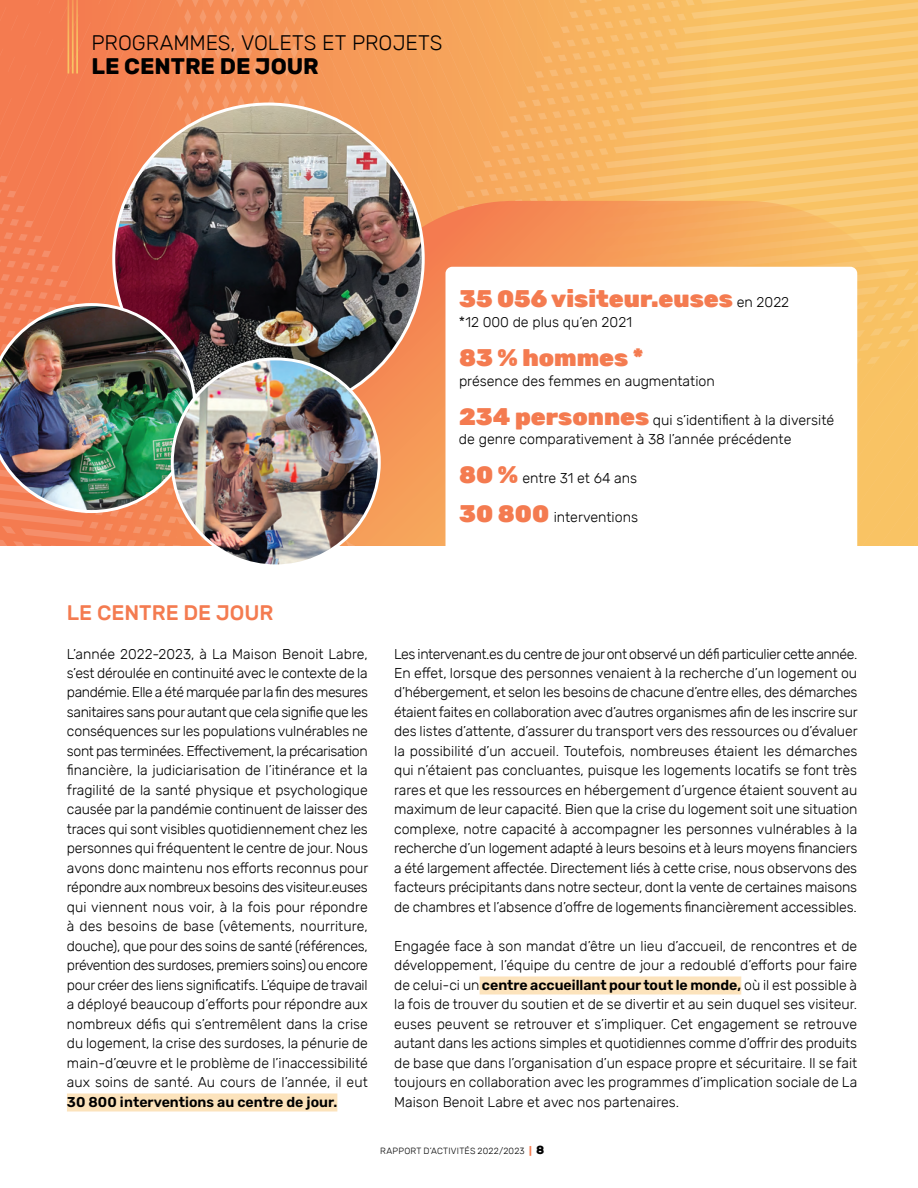
<style>
.page{position:relative;width:918px;height:1188px;background:#fff}
.page>*{position:absolute;margin:0;border:0;box-sizing:border-box;transform-origin:0 0}
.t1{font:900 24px "Rubik";color:#f47b50}
.t2{font:700 22.5px "Rubik";color:#000}
.t3{font:300 21px "Rubik";color:#000}
.t4{font:500 21px "Rubik";color:#f47b50}
.t5{font:300 14.25px/19.5px "Rubik";color:#000;text-align:justify}
.t6{font:600 14.25px "Rubik";color:#000}
.t7{font:300 9px "Rubik";letter-spacing:.02em;color:#000}
.s1{font-weight:300;font-size:14.25px;color:#000}
.s2{font-weight:900;font-size:24px;color:#f47b50}
.s3{font-weight:600}
.s4{font-weight:700;color:#f47b50}
.s5{font-weight:700;font-size:12px}
</style>
<div class="page">
<img style="left:0;top:0;width:918px;height:546px">
<img style="left:172px;top:359px;width:207px;height:207px;border-radius:103px">
<div style="left:67px;top:1094px;width:270px;height:18px;background:#fce3bc"></div>
<div style="left:480px;top:976px;width:261px;height:18px;background:#fce3bc"></div>
<h3 class="t3" style="left:92px;top:30px;width:353px">PROGRAMMES, VOLETS ET PROJETS</h3>
<h2 class="t2" style="left:91px;top:52px;width:229px">LE CENTRE DE JOUR</h2>
<h1 class="t1" style="left:459px;top:285px;width:332px">35 056 visiteur.euses <span class="s1">en 2022</span></h1>
<p class="t5" style="left:459px;top:312px;width:175px">*12 000 de plus qu’en 2021</p>
<h1 class="t1" style="left:459px;top:344px;width:186px">83 % hommes *</h1>
<p class="t5" style="left:459px;top:371px;width:257px">présence des femmes en augmentation</p>
<p class="t5" style="left:459px;top:410px;width:377px"><span class="s2">234 personnes</span> qui s’identifient à la diversité de genre comparativement à 38 l’année précédente</p>
<p class="t5" style="left:459px;top:468px;width:180px"><span class="s2">80 %</span> entre 31 et 64 ans</p>
<p class="t5" style="left:459px;top:507px;width:181px"><span class="s2">30 800</span> interventions</p>
<h3 class="t4" style="left:67px;top:600px;width:208px">LE CENTRE DE JOUR</h3>
<p class="t5" style="left:67px;top:644px;width:303px">L’année 2022-2023, à La Maison Benoit Labre, s’est déroulée en continuité avec le contexte de la pandémie. Elle a été marquée par la fin des mesures sanitaires sans pour autant que cela signifie que les conséquences sur les populations vulnérables ne sont pas terminées. Effectivement, la précarisation financière, la judiciarisation de l’itinérance et la fragilité de la santé physique et psychologique causée par la pandémie continuent de laisser des traces qui sont visibles quotidiennement chez les personnes qui fréquentent le centre de jour. Nous avons donc maintenu nos efforts reconnus pour répondre aux nombreux besoins des visiteur.euses qui viennent nous voir, à la fois pour répondre à des besoins de base (vêtements, nourriture, douche), que pour des soins de santé (références, prévention des surdoses, premiers soins) ou encore pour créer des liens significatifs. L’équipe de travail a déployé beaucoup d’efforts pour répondre aux nombreux défis qui s’entremêlent dans la crise du logement, la crise des surdoses, la pénurie de main-d’œuvre et le problème de l’inaccessibilité aux soins de santé. Au cours de l’année, il eut</p>
<p class="t6" style="left:67px;top:1094px;width:272px">30 800 interventions au centre de jour.</p>
<p class="t5" style="left:394px;top:644px;width:465px">Les intervenant.es du centre de jour ont observé un défi particulier cette année.<br>En effet, lorsque des personnes venaient à la recherche d’un logement ou d’hébergement, et selon les besoins de chacune d’entre elles, des démarches étaient faites en collaboration avec d’autres organismes afin de les inscrire sur des listes d’attente, d’assurer du transport vers des ressources ou d’évaluer la possibilité d’un accueil. Toutefois, nombreuses étaient les démarches qui n’étaient pas concluantes, puisque les logements locatifs se font très rares et que les ressources en hébergement d’urgence étaient souvent au maximum de leur capacité. Bien que la crise du logement soit une situation complexe, notre capacité à accompagner les personnes vulnérables à la recherche d’un logement adapté à leurs besoins et à leurs moyens financiers a été largement affectée. Directement liés à cette crise, nous observons des facteurs précipitants dans notre secteur, dont la vente de certaines maisons de chambres et l’absence d’offre de logements financièrement accessibles.</p>
<p class="t5" style="left:394px;top:936px;width:465px">Engagée face à son mandat d’être un lieu d’accueil, de rencontres et de développement, l’équipe du centre de jour a redoublé d’efforts pour faire de celui-ci un <span class="s3">centre accueillant pour tout le monde,</span> où il est possible à la fois de trouver du soutien et de se divertir et au sein duquel ses visiteur. euses peuvent se retrouver et s’impliquer. Cet engagement se retrouve autant dans les actions simples et quotidiennes comme d’offrir des produits de base que dans l’organisation d’un espace propre et sécuritaire. Il se fait toujours en collaboration avec les programmes d’implication sociale de La Maison Benoit Labre et avec nos partenaires.</p>
<p class="t7" style="left:380px;top:1146px;width:166px">RAPPORT D’ACTIVITÉS 2022/2023 <span class="s4">|</span> <span class="s5">8</span></p>
</div>
